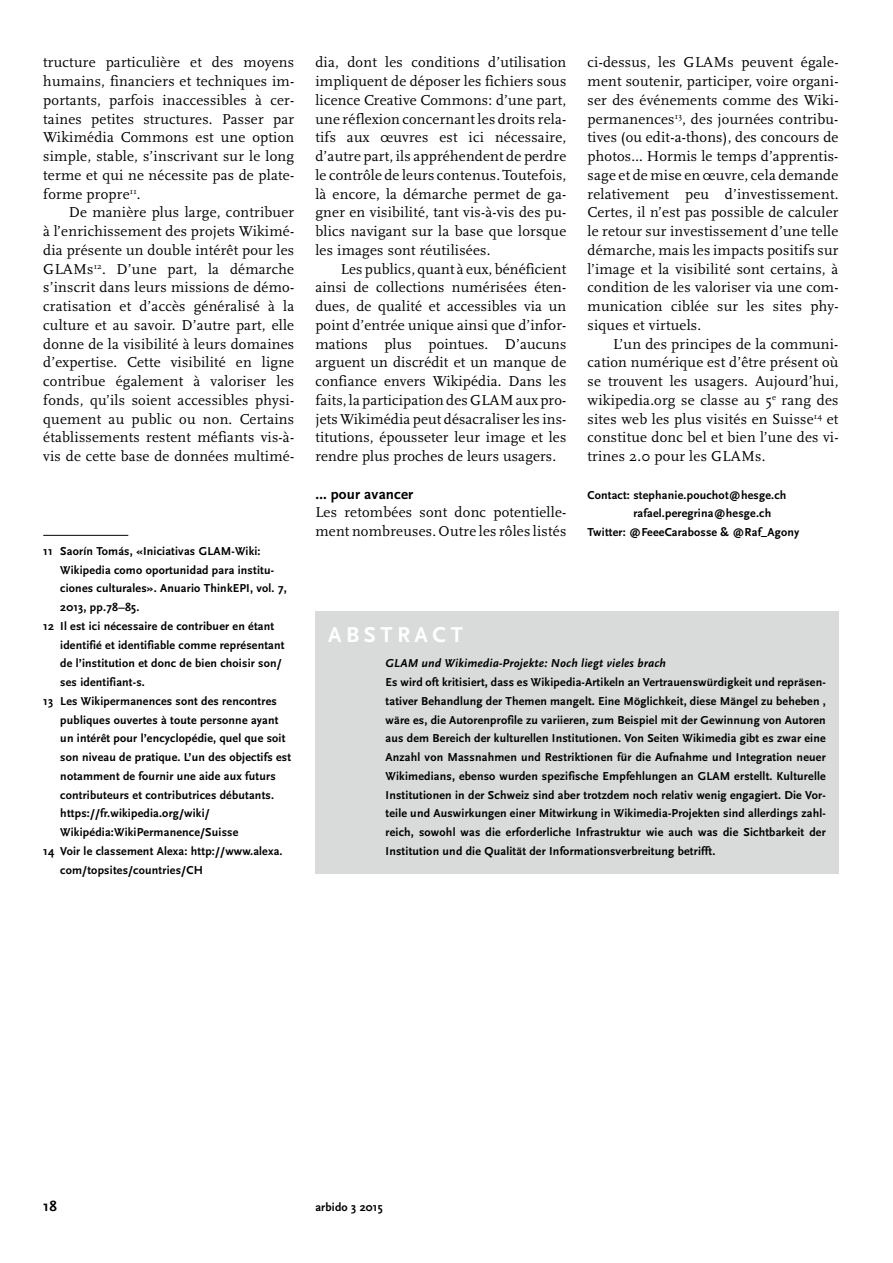
<style>
.page{position:relative;width:893px;height:1263px;background:#fff}
.page>*{position:absolute;margin:0;border:0;box-sizing:border-box;transform-origin:0 0}
.t1{font:700 22.5px "Scala Sans";letter-spacing:.2em;color:#fff}
.t2{font:15px/18.8px "Scala";letter-spacing:.015em;color:#000;text-align:justify}
.t3{font:700 15px "Scala Sans";letter-spacing:.01em;color:#000}
.t4{font:700 12px/18.8px "Scala Sans";letter-spacing:.015em;color:#000;text-align:justify}
.t5{font:italic 700 12px "Scala Sans";letter-spacing:.015em;color:#000}
</style>
<div class="page">
<div style="left:315px;top:611px;width:523px;height:263px;background:#d9dada"></div>
<hr style="left:43px;top:535px;width:85px;height:1px;background:#000">
<p class="t2" style="left:43px;top:53px;width:252px">tructure particulière et des moyens humains, financiers et techniques im&shy;portants, parfois inaccessibles à cer&shy;taines petites structures. Passer par Wikimédia Commons est une option simple, stable, s’inscrivant sur le long terme et qui ne nécessite pas de plate&shy;forme propre<sup>11</sup>.</p>
<p class="t2" style="left:43px;top:203px;width:252px;text-indent:26px">De manière plus large, contribuer à l’enrichissement des projets Wikimé&shy;dia présente un double intérêt pour les GLAMs<sup>12</sup>. D’une part, la démarche s’inscrit dans leurs missions de démo&shy;cratisation et d’accès généralisé à la culture et au savoir. D’autre part, elle donne de la visibilité à leurs domaines d’expertise. Cette visibilité en ligne contribue également à valoriser les fonds, qu’ils soient accessibles physi&shy;quement au public ou non. Certains établissements restent méfiants vis-à&shy;vis de cette base de données multimé-</p>
<p class="t4" style="left:43px;top:542px;width:219px">11 Saorín Tomás, «Iniciativas GLAM-Wiki:</p>
<p class="t4" style="left:60px;top:561px;width:215px">Wikipedia como oportunidad para institu-</p>
<p class="t4" style="left:60px;top:579px;width:228px">ciones culturales». Anuario ThinkEPI, vol. 7,</p>
<p class="t4" style="left:60px;top:598px;width:81px">2013, pp.78–85.</p>
<p class="t4" style="left:43px;top:617px;width:232px">12 Il est ici nécessaire de contribuer en étant</p>
<p class="t4" style="left:60px;top:636px;width:226px">identifié et identifiable comme représentant</p>
<p class="t4" style="left:60px;top:654px;width:223px">de l’institution et donc de bien choisir son/</p>
<p class="t4" style="left:60px;top:673px;width:86px">ses identifiant-s.</p>
<p class="t4" style="left:43px;top:692px;width:235px">13 Les Wikipermanences sont des rencontres</p>
<p class="t4" style="left:60px;top:711px;width:220px">publiques ouvertes à toute personne ayant</p>
<p class="t4" style="left:60px;top:729px;width:227px">un intérêt pour l’encyclopédie, quel que soit</p>
<p class="t4" style="left:60px;top:748px;width:232px">son niveau de pratique. L’un des objectifs est</p>
<p class="t4" style="left:60px;top:767px;width:217px">notamment de fournir une aide aux futurs</p>
<p class="t4" style="left:60px;top:785px;width:215px">contributeurs et contributrices débutants.</p>
<p class="t4" style="left:60px;top:804px;width:151px">https://fr.wikipedia.org/wiki/</p>
<p class="t4" style="left:60px;top:823px;width:180px">Wikipédia:WikiPermanence/Suisse</p>
<p class="t4" style="left:43px;top:842px;width:241px">14 Voir le classement Alexa: http://www.alexa.</p>
<p class="t4" style="left:60px;top:860px;width:144px">com/topsites/countries/CH</p>
<p class="t2" style="left:315px;top:53px;width:252px">dia, dont les conditions d’utilisation impliquent de déposer les fichiers sous licence Creative Commons: d’une part, une réflexion concernant les droits rela&shy;tifs aux œuvres est ici nécessaire, d’autre part, ils appréhendent de perdre le contrôle de leurs contenus. Toutefois, là encore, la démarche permet de ga&shy;gner en visibilité, tant vis-à-vis des pu&shy;blics navigant sur la base que lorsque les images sont réutilisées.</p>
<p class="t2" style="left:315px;top:260px;width:252px;text-indent:26px">Les publics, quant à eux, bénéficient ainsi de collections numérisées éten&shy;dues, de qualité et accessibles via un point d’entrée unique ainsi que d’infor&shy;mations plus pointues. D’aucuns arguent un discrédit et un manque de confiance envers Wikipédia. Dans les faits, la participation des GLAM aux pro&shy;jets Wikimédia peut désacraliser les ins&shy;titutions, épousseter leur image et les rendre plus proches de leurs usagers.</p>
<p class="t3" style="left:315px;top:486px;width:99px">… pour avancer</p>
<p class="t2" style="left:315px;top:503px;width:252px">Les retombées sont donc potentielle&shy;ment nombreuses. Outre les rôles listés</p>
<p class="t2" style="left:588px;top:53px;width:252px">ci-dessus, les GLAMs peuvent égale&shy;ment soutenir, participer, voire organi&shy;ser des événements comme des Wiki&shy;permanences<sup>13</sup>, des journées contribu&shy;tives (ou edit-a-thons), des concours de photos… Hormis le temps d’apprentis&shy;sage et de mise en œuvre, cela demande relativement peu d’investissement.<br>Certes, il n’est pas possible de calculer le retour sur investissement d’une telle démarche, mais les impacts positifs sur l’image et la visibilité sont certains, à condition de les valoriser via une com&shy;munication ciblée sur les sites phy&shy;siques et virtuels.</p>
<p class="t2" style="left:588px;top:335px;width:252px;text-indent:26px">L’un des principes de la communi&shy;cation numérique est d’être présent où se trouvent les usagers. Aujourd’hui, wikipedia.org se classe au 5<sup>e</sup> rang des sites web les plus visités en Suisse<sup>14</sup> et constitue donc bel et bien l’une des vi&shy;trines 2.0 pour les GLAMs.</p>
<p class="t4" style="left:588px;top:486px;width:200px">Contact: stephanie.pouchot@hesge.ch</p>
<p class="t4" style="left:633px;top:504px;width:139px">rafael.peregrina@hesge.ch</p>
<p class="t4" style="left:588px;top:523px;width:213px">Twitter: @FeeeCarabosse &amp; @Raf_Agony</p>
<h1 class="t1" style="left:328px;top:623px;width:136px">ABSTRACT</h1>
<p class="t5" style="left:386px;top:657px;width:282px">GLAM und Wikimedia-Projekte: Noch liegt vieles brach</p>
<p class="t4" style="left:386px;top:673px;width:442px">Es wird oft kritisiert, dass es Wikipedia-Artikeln an Vertrauenswürdigkeit und repräsen&shy;tativer Behandlung der Themen mangelt. Eine Möglichkeit, diese Mängel zu beheben , wäre es, die Autorenprofile zu variieren, zum Beispiel mit der Gewinnung von Autoren aus dem Bereich der kulturellen Institutionen. Von Seiten Wikimedia gibt es zwar eine Anzahl von Massnahmen und Restriktionen für die Aufnahme und Integration neuer Wikimedians, ebenso wurden spezifische Empfehlungen an GLAM erstellt. Kulturelle Institutionen in der Schweiz sind aber trotzdem noch relativ wenig engagiert. Die Vor&shy;teile und Auswirkungen einer Mitwirkung in Wikimedia-Projekten sind allerdings zahl&shy;reich, sowohl was die erforderliche Infrastruktur wie auch was die Sichtbarkeit der Institution und die Qualität der Informationsverbreitung betrifft.</p>
<p class="t3" style="left:43px;top:1198px;width:15px">18</p>
<p class="t4" style="left:315px;top:1198px;width:69px">arbido 3 2015</p>
</div>
